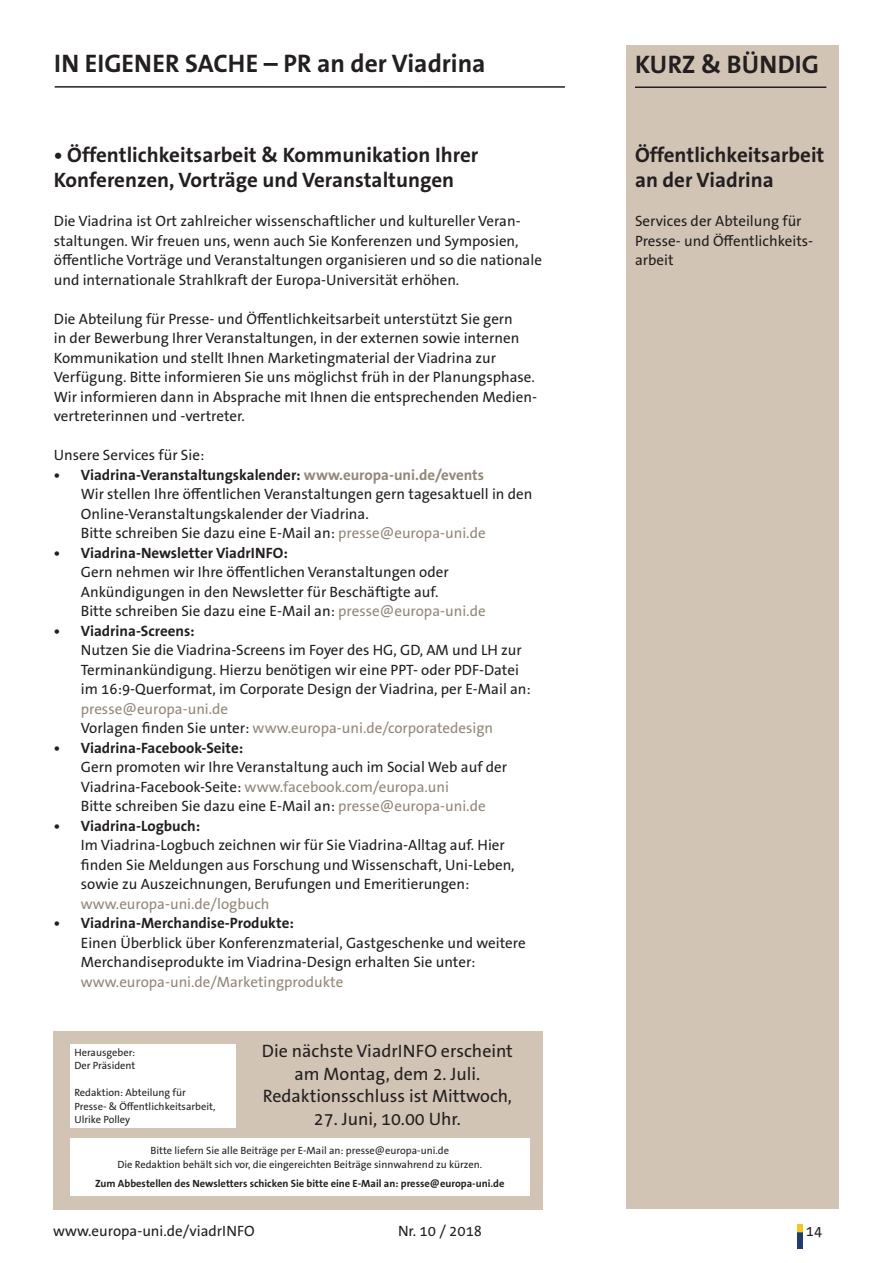
<style>
.page{position:relative;width:893px;height:1263px;background:#fff}
.page>*{position:absolute;margin:0;border:0;box-sizing:border-box;transform-origin:0 0}
.t1{font:700 25.5px "The Sans B W7";color:#231f20}
.t2{font:700 21px/25.5px "The Sans B W7";color:#231f20}
.t3{font:18px/22.5px "The Sans B W5 Plain";color:#231f20;text-align:center}
.t4{font:15px/19.5px "The Sans B W5 Plain";color:#231f20}
.t5{font:700 15px "The Sans B W7";color:#231f20}
.t6{font:15px/19.5px "The Sans B W5 Plain";color:#938779}
.t7{font:10.5px/13.5px "The Sans B W5 Plain";color:#231f20}
.t8{font:700 10.5px "The Sans B W7";color:#231f20}
.s1{color:#938779}
.s2{color:#231f20}
</style>
<div class="page">
<img style="left:798px;top:1225px;width:5px;height:24px">
<hr style="left:55px;top:86px;width:510px;height:2px;background:#231f20">
<div style="left:54px;top:1031px;width:489px;height:178px;background:#d1c4b5"></div>
<div style="left:70px;top:1044px;width:166px;height:83px;background:#fff"></div>
<div style="left:70px;top:1138px;width:459px;height:58px;background:#fff"></div>
<div style="left:626px;top:46px;width:213px;height:1163px;background:#d1c4b5"></div>
<hr style="left:635px;top:86px;width:191px;height:2px;background:#231f20">
<h1 class="t1" style="left:54px;top:47px;width:433px">IN EIGENER SACHE – PR an der Viadrina</h1>
<h2 class="t2" style="left:54px;top:142px;width:426px">• Öffentlichkeitsarbeit &amp; Kommunikation Ihrer<br>Konferenzen, Vorträge und Veranstaltungen</h2>
<p class="t4" style="left:54px;top:211px;width:490px">Die Viadrina ist Ort zahlreicher wissenschaftlicher und kultureller Veran&shy;staltungen. Wir freuen uns, wenn auch Sie Konferenzen und Symposien, öffentliche Vorträge und Veranstaltungen organisieren und so die nationale und internationale Strahlkraft der Europa-Universität erhöhen.</p>
<p class="t4" style="left:54px;top:309px;width:485px">Die Abteilung für Presse- und Öffentlichkeitsarbeit unterstützt Sie gern<br>in der Bewerbung Ihrer Veranstaltungen, in der externen sowie internen Kommunikation und stellt Ihnen Marketingmaterial der Viadrina zur Verfügung. Bitte informieren Sie uns möglichst früh in der Planungsphase.<br>Wir informieren dann in Absprache mit Ihnen die entsprechenden Medien&shy;vertreterinnen und -vertreter.</p>
<p class="t4" style="left:54px;top:445px;width:152px">Unsere Services für Sie:</p>
<p class="t5" style="left:54px;top:465px;width:432px">• Viadrina-Veranstaltungskalender: <span class="s1">www.europa-uni.de/events</span></p>
<p class="t4" style="left:81px;top:484px;width:453px">Wir stellen Ihre öffentlichen Veranstaltungen gern tagesaktuell in den<br>Online-Veranstaltungskalender der Viadrina.<br>Bitte schreiben Sie dazu eine E-Mail an: <span class="s1">presse@europa-uni.de</span></p>
<p class="t5" style="left:54px;top:543px;width:236px">• Viadrina-Newsletter ViadrINFO:</p>
<p class="t4" style="left:81px;top:562px;width:406px">Gern nehmen wir Ihre öffentlichen Veranstaltungen oder<br>Ankündigungen in den Newsletter für Beschäftigte auf.<br>Bitte schreiben Sie dazu eine E-Mail an: <span class="s1">presse@europa-uni.de</span></p>
<p class="t5" style="left:54px;top:621px;width:142px">• Viadrina-Screens:</p>
<p class="t4" style="left:81px;top:640px;width:451px">Nutzen Sie die Viadrina-Screens im Foyer des HG, GD, AM und LH zur<br>Terminankündigung. Hierzu benötigen wir eine PPT- oder PDF-Datei im 16:9-Querformat, im Corporate Design der Viadrina, per E-Mail an:</p>
<p class="t6" style="left:81px;top:699px;width:414px">presse@europa-uni.de<br><span class="s2">Vorlagen finden Sie unter:</span> www.europa-uni.de/corporatedesign</p>
<p class="t5" style="left:54px;top:738px;width:191px">• Viadrina-Facebook-Seite:</p>
<p class="t4" style="left:81px;top:757px;width:428px">Gern promoten wir Ihre Veranstaltung auch im Social Web auf der<br>Viadrina-Facebook-Seite: <span class="s1">www.facebook.com/europa.uni<br></span>Bitte schreiben Sie dazu eine E-Mail an: <span class="s1">presse@europa-uni.de</span></p>
<p class="t5" style="left:54px;top:816px;width:148px">• Viadrina-Logbuch:</p>
<p class="t4" style="left:81px;top:835px;width:435px">Im Viadrina-Logbuch zeichnen wir für Sie Viadrina-Alltag auf. Hier finden Sie Meldungen aus Forschung und Wissenschaft, Uni-Leben, sowie zu Auszeichnungen, Berufungen und Emeritierungen:</p>
<p class="t6" style="left:81px;top:894px;width:190px">www.europa-uni.de/logbuch</p>
<p class="t5" style="left:54px;top:913px;width:241px">• Viadrina-Merchandise-Produkte:</p>
<p class="t4" style="left:81px;top:933px;width:446px">Einen Überblick über Konferenzmaterial, Gastgeschenke und weitere<br>Merchandiseprodukte im Viadrina-Design erhalten Sie unter:</p>
<p class="t6" style="left:81px;top:972px;width:264px">www.europa-uni.de/Marketingprodukte</p>
<p class="t3" style="left:262px;top:1040px;width:253px">Die nächste ViadrINFO erscheint am Montag, dem 2. Juli.<br>Redaktionsschluss ist Mittwoch,</p>
<p class="t3" style="left:314px;top:1107px;width:148px">27. Juni, 10.00 Uhr.</p>
<p class="t7" style="left:74px;top:1045px;width:63px">Herausgeber:<br>Der Präsident</p>
<p class="t7" style="left:74px;top:1086px;width:143px">Redaktion: Abteilung für<br>Presse- &amp; Öffentlichkeitsarbeit,<br>Ulrike Polley</p>
<p class="t7" style="left:117px;top:1144px;width:366px;text-align:center">Bitte liefern Sie alle Beiträge per E-Mail an: presse@europa-uni.de<br>Die Redaktion behält sich vor, die eingereichten Beiträge sinnwahrend zu kürzen.</p>
<p class="t8" style="left:95px;top:1177px;width:411px">Zum Abbestellen des Newsletters schicken Sie bitte eine E-Mail an: presse@europa-uni.de</p>
<h1 class="t1" style="left:635px;top:48px;width:185px">KURZ &amp; BÜNDIG</h1>
<h2 class="t2" style="left:635px;top:142px;width:191px">Öffentlichkeitsarbeit an der Viadrina</h2>
<p class="t4" style="left:635px;top:211px;width:180px">Services der Abteilung für<br>Presse- und Öffentlichkeits&shy;arbeit</p>
<p class="t4" style="left:53px;top:1221px;width:203px">www.europa-uni.de/viadrINFO</p>
<p class="t4" style="left:398px;top:1221px;width:86px">Nr. 10 / 2018</p>
<p class="t4" style="left:806px;top:1221px;width:18px">14</p>
</div>
